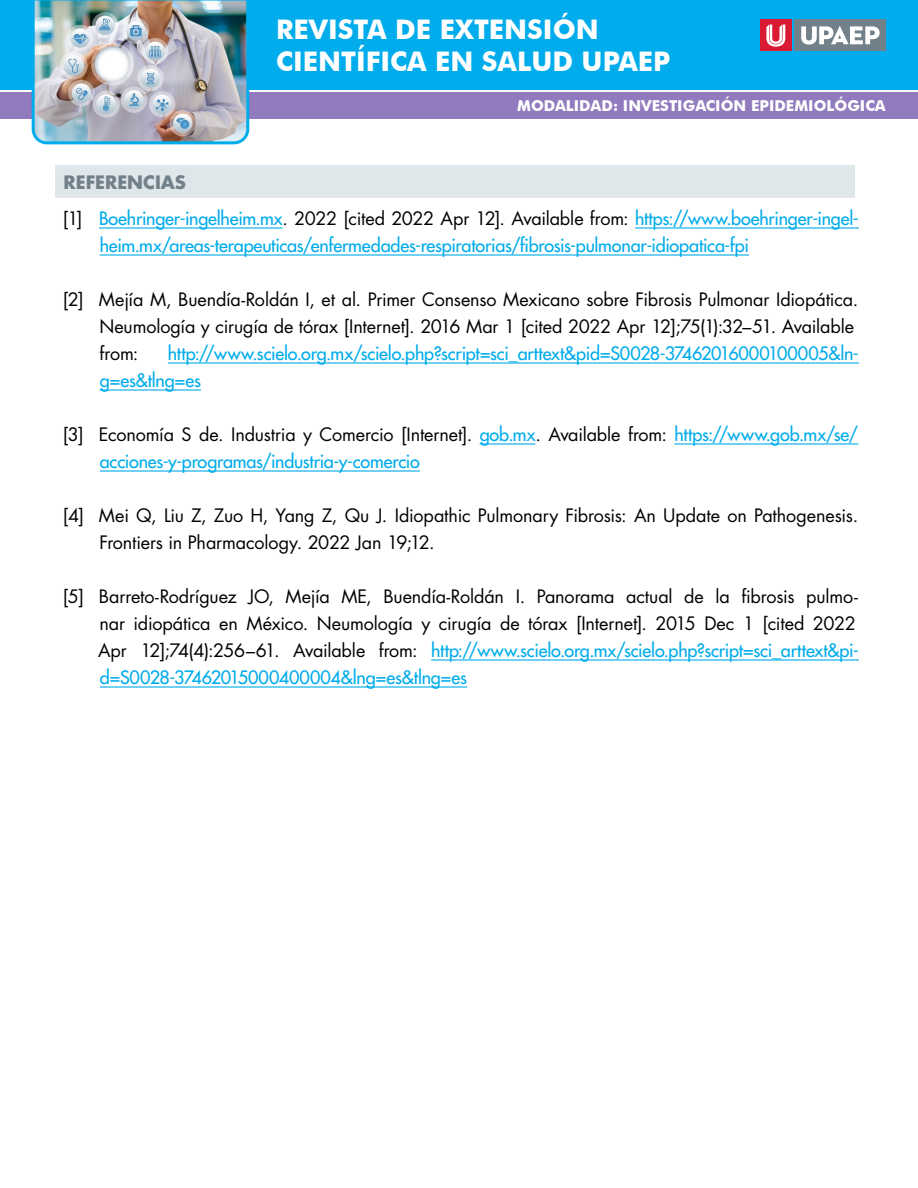
<style>
.page{position:relative;width:918px;height:1188px;background:#fff}
.page>*{position:absolute;margin:0;border:0;box-sizing:border-box;transform-origin:0 0}
.t1{font:700 27px/32.4px "Futura BT";color:#fff}
.referencias{font:18px/27px "Futura Std";letter-spacing:-.01em;color:#000}
.referencias-2{font:500 18px/27px "Futura Std";letter-spacing:-.01em;color:#00aceb}
.apartado{font:700 18px "Futura Std";color:#72808a}
.t2{font:700 15px "Futura BT";color:#fff}
.s1{font-weight:400;color:#000}
.s2{font-weight:500;color:#00aceb}
</style>
<div class="page">
<div style="left:0;top:92px;width:918px;height:27px;background:#917abd"></div>
<div style="left:0;top:0;width:918px;height:90px;background:#00aceb"></div>
<img style="left:31px;top:0;width:219px;height:145px">
<div style="left:795px;top:20px;width:91px;height:31px;background:#72808a"></div>
<svg style="left:801px;top:26px;width:79px;height:19px"></svg>
<div style="left:760px;top:20px;width:32px;height:31px;background:#da1a32"></div>
<svg style="left:766px;top:25px;width:19px;height:22px"></svg>
<div style="left:56px;top:165px;width:799px;height:33px;background:#e0e7eb"></div>
<hr style="left:99px;top:227px;width:184px;height:2px;background:#00aceb">
<hr style="left:635px;top:227px;width:224px;height:2px;background:#00aceb">
<hr style="left:100px;top:254px;width:649px;height:2px;background:#00aceb">
<hr style="left:168px;top:362px;width:691px;height:2px;background:#00aceb">
<hr style="left:100px;top:389px;width:101px;height:2px;background:#00aceb">
<hr style="left:480px;top:443px;width:55px;height:2px;background:#00aceb">
<hr style="left:675px;top:443px;width:183px;height:2px;background:#00aceb">
<hr style="left:100px;top:470px;width:320px;height:2px;background:#00aceb">
<hr style="left:431px;top:659px;width:428px;height:2px;background:#00aceb">
<hr style="left:100px;top:686px;width:367px;height:2px;background:#00aceb">
<h1 class="t1" style="left:276px;top:13px;width:396px">REVISTA DE EXTENSIÓN<br>CIENTÍFICA EN SALUD UPAEP</h1>
<p class="t2" style="left:517px;top:97px;width:370px">MODALIDAD: INVESTIGACIÓN EPIDEMIOLÓGICA</p>
<p class="apartado" style="left:64px;top:170px;width:124px">REFERENCIAS</p>
<p class="referencias-2" style="left:100px;top:205px;width:761px;text-indent:-37px"><span class="s1">[1]</span> Boehringer-ingelheim.mx<span class="s1">. 2022 [cited 2022 Apr 12]. Available from:</span> https://www.boehringer-ingel&shy;heim.mx/areas-terapeuticas/enfermedades-respiratorias/fibrosis-pulmonar-idiopatica-fpi</p>
<p class="referencias" style="left:99px;top:286px;width:760px;text-indent:-36px">[2] Mejía M, Buendía-Roldán I, et al. Primer Consenso Mexicano sobre Fibrosis Pulmonar Idiopática.<br>Neumología y cirugía de tórax [Internet]. 2016 Mar 1 [cited 2022 Apr 12];75(1):32–51. Available from:</p>
<p class="referencias-2" style="left:100px;top:340px;width:761px;text-indent:68px">http://www.scielo.org.mx/scielo.php?script=sci_arttext&amp;pid=S0028-37462016000100005&amp;ln&shy;g=es&amp;tlng=es</p>
<p class="referencias-2" style="left:100px;top:421px;width:760px;text-indent:-37px"><span class="s1">[3] Economía S de. Industria y Comercio [Internet].</span> gob.mx<span class="s1">. Available from:</span> https://www.gob.mx/se/ acciones-y-programas/industria-y-comercio</p>
<p class="referencias" style="left:99px;top:502px;width:760px;text-indent:-37px">[4] Mei Q, Liu Z, Zuo H, Yang Z, Qu J. Idiopathic Pulmonary Fibrosis: An Update on Pathogenesis.<br>Frontiers in Pharmacology. 2022 Jan 19;12.</p>
<p class="referencias" style="left:98px;top:583px;width:762px;text-indent:-35px">[5] Barreto-Rodríguez JO, Mejía ME, Buendía-Roldán I. Panorama actual de la fibrosis pulmo&shy;nar idiopática en México. Neumología y cirugía de tórax [Internet]. 2015 Dec 1 [cited 2022<br>Apr 12];74(4):256–61. Available from: <span class="s2">http://www.scielo.org.mx/scielo.php?script=sci_arttext&amp;pi&shy;d=S0028-37462015000400004&amp;lng=es&amp;tlng=es</span></p>
</div>
